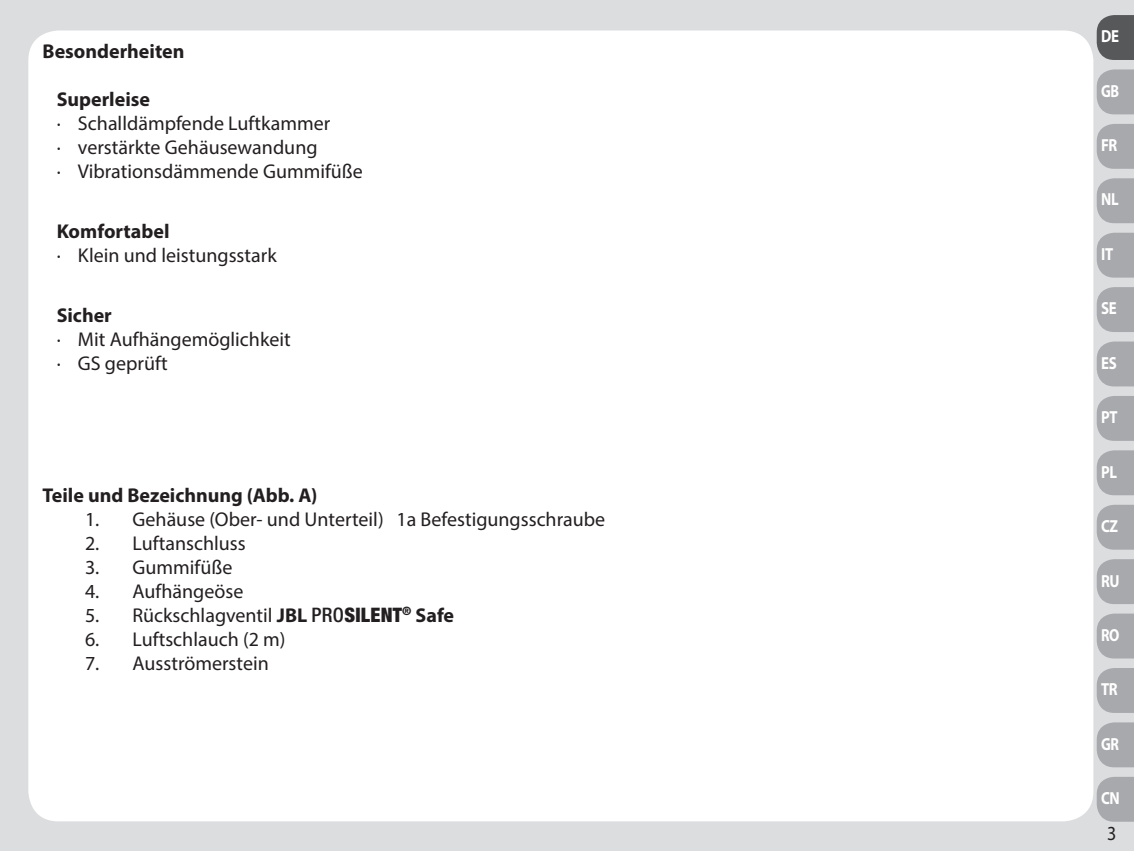
<style>
.page{position:relative;width:1134px;height:851px;background:#fff}
.page>*{position:absolute;margin:0;border:0;box-sizing:border-box;transform-origin:0 0}
.t1{font:20px/24px "Myriad Pro";color:#231f20}
.t2{font:700 20px "Myriad Pro";color:#231f20}
.t3{font:20px "Myriad Pro";color:#231f20;scale:.9 1}
.t4{font:700 17.5px "Myriad Pro";letter-spacing:-.025em;color:#fff;scale:.85 1}
.t5{font:700 17.5px "Myriad Pro";letter-spacing:-.025em;color:#fff;scale:.82 1}
.s1{font-weight:700}
.s2{font-family:"Helvetica Neue LT Pro";font-weight:500;font-stretch:condensed}
.s3{font-family:"Helvetica Neue LT Pro";font-weight:900;font-stretch:condensed}
</style>
<div class="page">
<div style="left:0;top:0;width:1134px;height:850px;background:#dcdddf"></div>
<div style="left:28px;top:30px;width:1065px;height:791px;background:#fff;border-radius:30px"></div>
<svg style="left:1097px;top:15px;width:37px;height:45px;background:#606163"></svg>
<svg style="left:1097px;top:69px;width:37px;height:45px;background:#abacb0"></svg>
<svg style="left:1097px;top:124px;width:37px;height:45px;background:#abacb0"></svg>
<svg style="left:1097px;top:178px;width:37px;height:45px;background:#abacb0"></svg>
<svg style="left:1097px;top:233px;width:37px;height:44px;background:#abacb0"></svg>
<svg style="left:1097px;top:287px;width:37px;height:45px;background:#abacb0"></svg>
<svg style="left:1097px;top:341px;width:37px;height:45px;background:#acadb0"></svg>
<svg style="left:1097px;top:396px;width:37px;height:45px;background:#abacb0"></svg>
<svg style="left:1097px;top:450px;width:37px;height:45px;background:#abacb0"></svg>
<svg style="left:1097px;top:504px;width:37px;height:45px;background:#acadb1"></svg>
<svg style="left:1097px;top:559px;width:37px;height:45px;background:#abacb0"></svg>
<svg style="left:1097px;top:613px;width:37px;height:45px;background:#acadb0"></svg>
<svg style="left:1097px;top:668px;width:37px;height:44px;background:#abacb0"></svg>
<svg style="left:1097px;top:722px;width:37px;height:45px;background:#abacb0"></svg>
<svg style="left:1097px;top:777px;width:37px;height:44px;background:#abacb0"></svg>
<p class="t2" style="left:43px;top:38px;width:144px">Besonderheiten</p>
<p class="t1" style="left:57px;top:86px;width:308px"><span class="s1">Superleise<br></span>· Schalldämpfende Luftkammer<br>· verstärkte Gehäusewandung<br>· Vibrationsdämmende Gummifüße</p>
<p class="t1" style="left:57px;top:218px;width:222px"><span class="s1">Komfortabel<br></span>· Klein und leistungsstark</p>
<p class="t1" style="left:57px;top:302px;width:236px"><span class="s1">Sicher<br></span>· Mit Aufhängemöglichkeit · GS geprüft</p>
<p class="t2" style="left:43px;top:482px;width:276px">Teile und Bezeichnung (Abb. A)</p>
<p class="t1" style="left:85px;top:506px;width:522px">1. Gehäuse (Ober- und Unterteil) 1a Befestigungsschraube</p>
<p class="t1" style="left:85px;top:530px;width:162px">2. Luftanschluss</p>
<p class="t1" style="left:85px;top:554px;width:149px">3. Gummifüße</p>
<p class="t1" style="left:85px;top:578px;width:160px">4. Aufhängeöse</p>
<p class="t1" style="left:85px;top:602px;width:371px">5. Rückschlagventil <span class="s1">JBL</span> <span class="s2">PRO</span><span class="s3">SILENT</span><sup>®</sup> <span class="s1">Safe</span></p>
<p class="t1" style="left:85px;top:626px;width:202px">6. Luftschlauch (2 m)</p>
<p class="t1" style="left:85px;top:650px;width:185px">7. Ausströmerstein</p>
<p class="t4" style="left:1101px;top:25px;width:23px">DE</p>
<p class="t5" style="left:1101px;top:79px;width:24px">GB</p>
<p class="t4" style="left:1101px;top:134px;width:21px">FR</p>
<p class="t4" style="left:1101px;top:188px;width:22px">NL</p>
<p class="t4" style="left:1101px;top:242px;width:16px">IT</p>
<p class="t4" style="left:1101px;top:297px;width:20px">SE</p>
<p class="t4" style="left:1101px;top:351px;width:20px">ES</p>
<p class="t4" style="left:1101px;top:406px;width:21px">PT</p>
<p class="t4" style="left:1101px;top:460px;width:20px">PL</p>
<p class="t4" style="left:1101px;top:514px;width:22px">CZ</p>
<p class="t4" style="left:1101px;top:569px;width:23px">RU</p>
<p class="t5" style="left:1101px;top:623px;width:24px">RO</p>
<p class="t4" style="left:1101px;top:678px;width:21px">TR</p>
<p class="t5" style="left:1101px;top:732px;width:23px">GR</p>
<p class="t4" style="left:1101px;top:786px;width:24px">CN</p>
<p class="t3" style="left:1107px;top:821px;width:12px">3</p>
</div>
